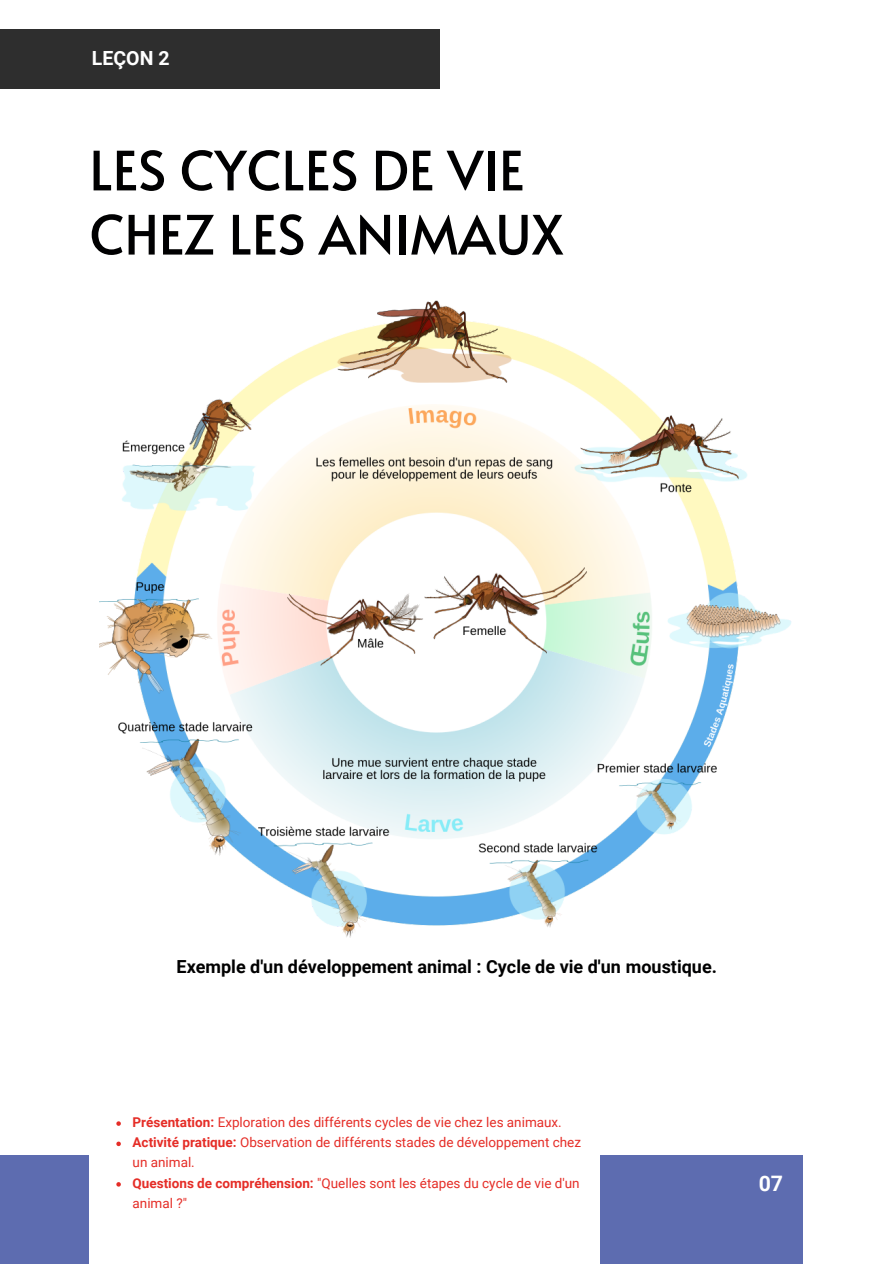
<style>
.page{position:relative;width:894px;height:1264px;background:#fff}
.page>*{position:absolute;margin:0;border:0;box-sizing:border-box;transform-origin:0 0}
.t1{font:54px/64.2px "Alata";color:#000001}
.t2{font:700 21.3px "Roboto";color:#fff}
.t3{font:700 19.5px "Roboto";color:#fff}
.t4{font:700 18px "Roboto";color:#000001}
.t5{font:13.5px/20.2px "Roboto";color:#e52d27}
.s1{font-weight:700}
</style>
<div class="page">
<div style="left:0;top:30px;width:440px;height:59px;background:#2e2e2e"></div>
<div style="left:0;top:1154px;width:802px;height:109px;background:#5d6cb0"></div>
<div style="left:89px;top:1108px;width:510px;height:155px;background:#fff"></div>
<svg style="left:116px;top:1121px;width:5px;height:4px"></svg>
<svg style="left:116px;top:1141px;width:5px;height:5px"></svg>
<svg style="left:116px;top:1182px;width:5px;height:4px"></svg>
<img style="left:100px;top:300px;width:691px;height:638px">
<h3 class="t3" style="left:92px;top:46px;width:79px">LEÇON 2</h3>
<h1 class="t1" style="left:89px;top:136px;width:476px">LES CYCLES DE VIE<br>CHEZ LES ANIMAUX</h1>
<h3 class="t4" style="left:176px;top:956px;width:542px">Exemple d'un développement animal : Cycle de vie d'un moustique.</h3>
<p class="t5" style="left:132px;top:1112px;width:450px"><span class="s1">Présentation:</span> Exploration des différents cycles de vie chez les animaux.<br><span class="s1">Activité pratique:</span> Observation de différents stades de développement chez un animal.<br><span class="s1">Questions de compréhension:</span> "Quelles sont les étapes du cycle de vie d'un animal ?"</p>
<h2 class="t2" style="left:758px;top:1171px;width:26px">07</h2>
</div>
